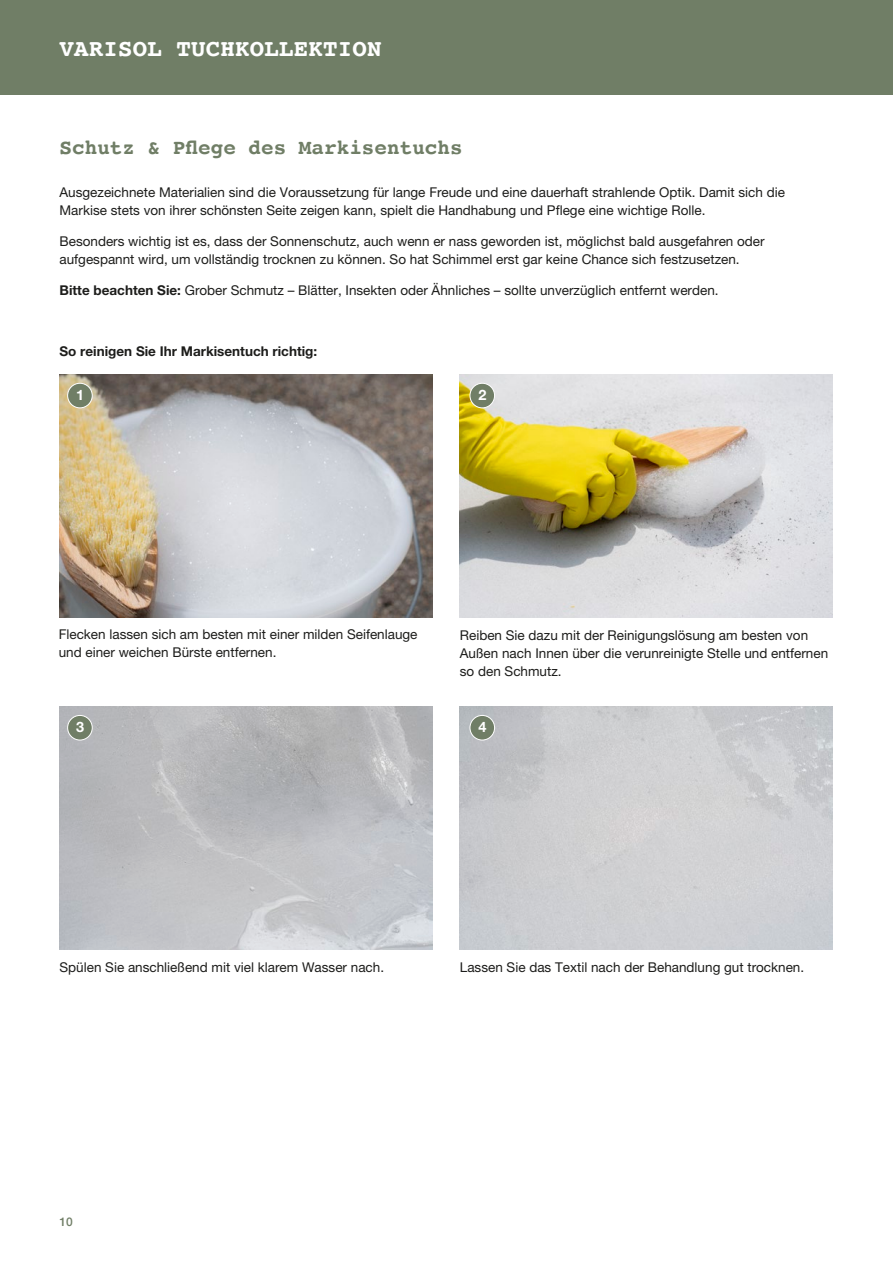
<style>
.page{position:relative;width:893px;height:1263px;background:#fff}
.page>*{position:absolute;margin:0;border:0;box-sizing:border-box;transform-origin:0 0}
.t1{font:700 24px "Courier";letter-spacing:.01em;color:#fff}
.t2{font:700 21px "Courier";color:#707e66}
.t3{font:700 14.4px "Helvetica Neue LT Pro";color:#fff}
.t4{font:13.5px/18px "Helvetica Neue LT Pro";color:#1d1d1b}
.t5{font:700 13.5px "Helvetica Neue LT Pro";color:#1d1d1b}
.t6{font:500 12px "Helvetica Neue LT Pro";color:#707e66}
.s1{font-weight:700}
</style>
<div class="page">
<div style="left:0;top:0;width:893px;height:94px;background:#707e66"></div>
<img style="left:60px;top:374px;width:372px;height:243px">
<img style="left:60px;top:706px;width:372px;height:243px">
<img style="left:460px;top:374px;width:373px;height:243px">
<img style="left:460px;top:706px;width:373px;height:243px">
<div style="left:68px;top:383px;width:24px;height:25px;background:#707e66;border-radius:50%"></div>
<div style="left:67px;top:383px;width:26px;height:25px;border:1px solid #fff;border-radius:50%"></div>
<div style="left:68px;top:715px;width:24px;height:25px;background:#707e66;border-radius:50%"></div>
<div style="left:67px;top:715px;width:26px;height:25px;border:1px solid #fff;border-radius:50%"></div>
<div style="left:470px;top:383px;width:25px;height:25px;background:#707e66;border-radius:50%"></div>
<div style="left:469px;top:383px;width:26px;height:25px;border:1px solid #fff;border-radius:50%"></div>
<div style="left:470px;top:715px;width:25px;height:25px;background:#707e66;border-radius:50%"></div>
<div style="left:469px;top:715px;width:26px;height:25px;border:1px solid #fff;border-radius:50%"></div>
<h1 class="t1" style="left:60px;top:29px;width:323px">VARISOL TUCHKOLLEKTION</h1>
<h2 class="t2" style="left:60px;top:130px;width:405px">Schutz &amp; Pflege des Markisentuchs</h2>
<p class="t4" style="left:60px;top:183px;width:727px">Ausgezeichnete Materialien sind die Voraussetzung für lange Freude und eine dauerhaft strahlende Optik. Damit sich die<br>Markise stets von ihrer schönsten Seite zeigen kann, spielt die Handhabung und Pflege eine wichtige Rolle.</p>
<p class="t4" style="left:60px;top:232px;width:707px">Besonders wichtig ist es, dass der Sonnenschutz, auch wenn er nass geworden ist, möglichst bald ausgefahren oder aufgespannt wird, um vollständig trocknen zu können. So hat Schimmel erst gar keine Chance sich festzusetzen.</p>
<p class="t4" style="left:60px;top:281px;width:661px"><span class="s1">Bitte beachten Sie:</span> Grober Schmutz – Blätter, Insekten oder Ähnliches – sollte unverzüglich entfernt werden.</p>
<p class="t5" style="left:60px;top:343px;width:259px">So reinigen Sie Ihr Markisentuch richtig:</p>
<p class="t3" style="left:76px;top:386px;width:10px">1</p>
<p class="t3" style="left:478px;top:386px;width:10px">2</p>
<p class="t4" style="left:59px;top:625px;width:360px">Flecken lassen sich am besten mit einer milden Seifenlauge und einer weichen Bürste entfernen.</p>
<p class="t3" style="left:76px;top:718px;width:10px">3</p>
<p class="t4" style="left:460px;top:626px;width:370px">Reiben Sie dazu mit der Reinigungslösung am besten von<br>Außen nach Innen über die verunreinigte Stelle und entfernen so den Schmutz.</p>
<p class="t3" style="left:478px;top:718px;width:10px">4</p>
<p class="t4" style="left:60px;top:958px;width:326px">Spülen Sie anschließend mit viel klarem Wasser nach.</p>
<p class="t4" style="left:460px;top:958px;width:346px">Lassen Sie das Textil nach der Behandlung gut trocknen.</p>
<p class="t6" style="left:60px;top:1214px;width:15px">10</p>
</div>
